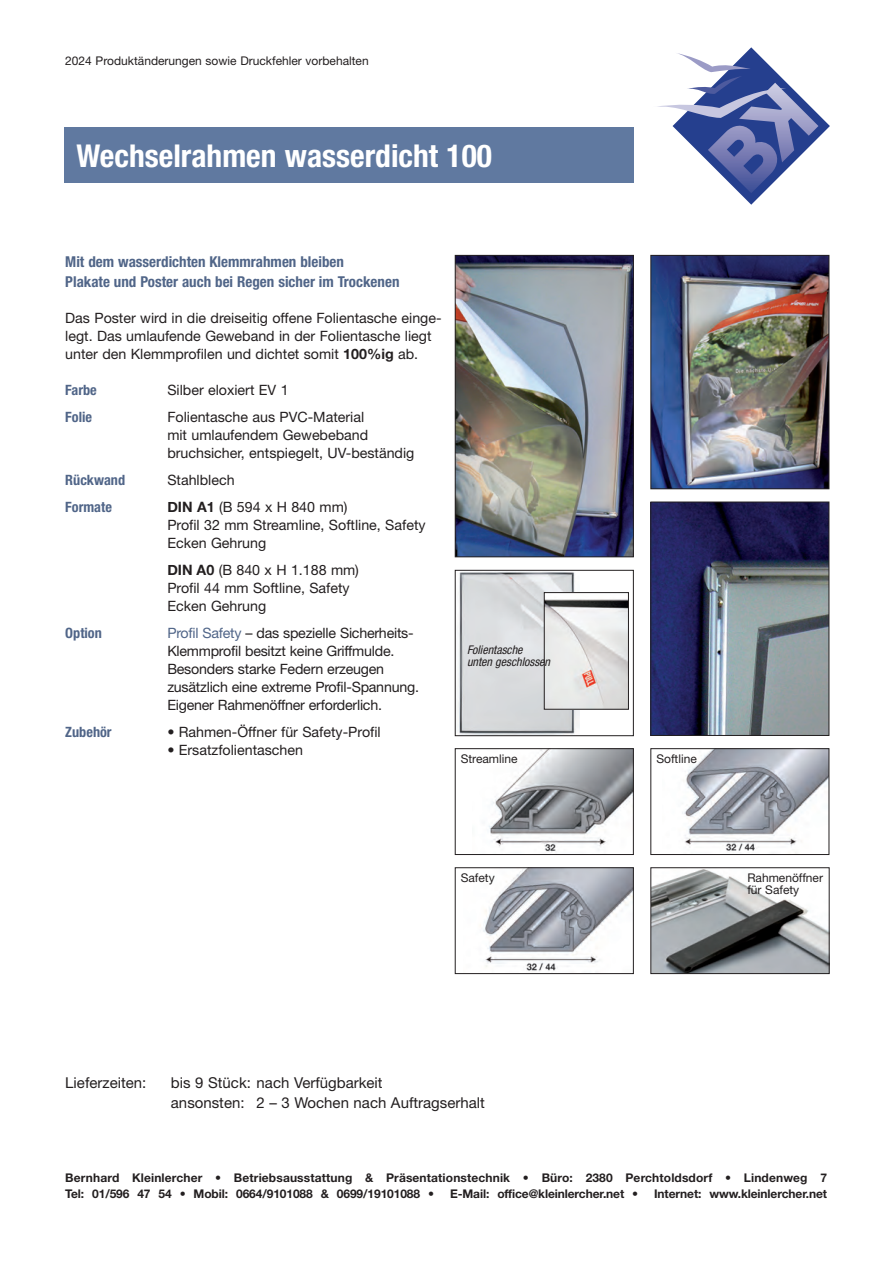
<style>
.page{position:relative;width:893px;height:1263px;background:#fff}
.page>*{position:absolute;margin:0;border:0;box-sizing:border-box;transform-origin:0 0}
.t1{font:700 condensed 31.5px "Helvetica Neue LT";color:#fff}
.t2{font:700 condensed 15px/19.5px "Helvetica Neue LT";color:#506588}
.t3{font:15px/19.5px "Helvetica Neue";color:#231f20}
.t4{font:14.25px/18px "Helvetica Neue";color:#231f20}
.t5{font:700 condensed 14.25px "Helvetica Neue LT";color:#506588}
.t6{font:700 12px/16.5px "Helvetica Neue";letter-spacing:.01em;color:#231f20}
.t7{font:12px/12px "Helvetica Neue";color:#231f20}
.t8{font:700 12px "Helvetica Neue";letter-spacing:-.01em;color:#231f20}
.t9{font:italic condensed 12px/12px "Helvetica Neue LT";color:#231f20}
.s1{font-weight:700}
.s2{color:#506588}
</style>
<div class="page">
<img style="left:653px;top:257px;width:174px;height:230px">
<div style="left:651px;top:255px;width:178px;height:234px;border:1px solid #231f20"></div>
<img style="left:653px;top:504px;width:174px;height:230px">
<div style="left:651px;top:502px;width:178px;height:234px;border:1px solid #231f20"></div>
<img style="left:457px;top:257px;width:175px;height:298px">
<div style="left:455px;top:255px;width:179px;height:302px;border:1px solid #231f20"></div>
<svg style="left:657px;top:47px;width:173px;height:158px"></svg>
<div style="left:64px;top:128px;width:570px;height:55px;background:#6079a0"></div>
<img style="left:457px;top:572px;width:122px;height:162px">
<div style="left:455px;top:570px;width:179px;height:166px;border:1px solid #231f20"></div>
<img style="left:489px;top:750px;width:143px;height:102px">
<div style="left:455px;top:748px;width:179px;height:107px;border:1px solid #231f20"></div>
<img style="left:653px;top:869px;width:174px;height:103px">
<div style="left:651px;top:867px;width:178px;height:107px;border:1px solid #231f20"></div>
<img style="left:546px;top:594px;width:81px;height:113px">
<div style="left:544px;top:592px;width:85px;height:117px;border:1px solid #231f20"></div>
<img style="left:682px;top:750px;width:145px;height:101px">
<div style="left:651px;top:748px;width:178px;height:107px;border:1px solid #231f20"></div>
<img style="left:480px;top:869px;width:152px;height:102px">
<div style="left:455px;top:867px;width:179px;height:107px;border:1px solid #231f20"></div>
<p class="t7" style="left:65px;top:56px;width:305px">2024 Produktänderungen sowie Druckfehler vorbehalten</p>
<h1 class="t1" style="left:77px;top:144px;width:417px">Wechselrahmen wasserdicht 100</h1>
<p class="t2" style="left:65px;top:254px;width:336px">Mit dem wasserdichten Klemmrahmen bleiben<br>Plakate und Poster auch bei Regen sicher im Trockenen</p>
<p class="t4" style="left:65px;top:310px;width:378px">Das Poster wird in die dreiseitig offene Folientasche einge&shy;legt. Das umlaufende Geweband in der Folientasche liegt unter den Klemmprofilen und dichtet somit <span class="s1">100%ig</span> ab.</p>
<p class="t5" style="left:65px;top:385px;width:33px">Farbe</p>
<p class="t4" style="left:167px;top:382px;width:123px">Silber eloxiert EV 1</p>
<p class="t5" style="left:65px;top:412px;width:28px">Folie</p>
<p class="t4" style="left:167px;top:409px;width:249px">Folientasche aus PVC-Material<br>mit umlaufendem Gewebeband bruchsicher, entspiegelt, UV-beständig</p>
<p class="t5" style="left:65px;top:475px;width:61px">Rückwand</p>
<p class="t4" style="left:167px;top:472px;width:69px">Stahlblech</p>
<p class="t5" style="left:65px;top:502px;width:48px">Formate</p>
<p class="t4" style="left:167px;top:499px;width:260px"><span class="s1">DIN A1</span> (B 594 x H 840 mm)<br>Profil 32 mm Streamline, Softline, Safety<br>Ecken Gehrung</p>
<p class="t4" style="left:167px;top:562px;width:193px"><span class="s1">DIN A0</span> (B 840 x H 1.188 mm)<br>Profil 44 mm Softline, Safety<br>Ecken Gehrung</p>
<p class="t5" style="left:65px;top:628px;width:38px">Option</p>
<p class="t4" style="left:167px;top:625px;width:253px"><span class="s2">Profil Safety</span> – das spezielle Sicherheits-Klemmprofil besitzt keine Griffmulde.<br>Besonders starke Federn erzeugen zusätzlich eine extreme Profil-Spannung.<br>Eigener Rahmenöffner erforderlich.</p>
<p class="t5" style="left:65px;top:727px;width:48px">Zubehör</p>
<p class="t4" style="left:167px;top:724px;width:215px">• Rahmen-Öffner für Safety-Profil</p>
<p class="t4" style="left:167px;top:742px;width:137px">• Ersatzfolientaschen</p>
<p class="t9" style="left:467px;top:645px;width:85px">Folientasche unten geschlossen</p>
<p class="t7" style="left:461px;top:754px;width:58px">Streamline</p>
<p class="t7" style="left:656px;top:754px;width:42px">Softline</p>
<p class="t7" style="left:461px;top:873px;width:35px">Safety</p>
<p class="t7" style="left:747px;top:873px;width:77px">Rahmenöffner für Safety</p>
<p class="t3" style="left:65px;top:1074px;width:83px">Lieferzeiten:</p>
<p class="t3" style="left:171px;top:1074px;width:315px">bis 9 Stück: nach Verfügbarkeit<br>ansonsten: 2 – 3 Wochen nach Auftragserhalt</p>
<p class="t6" style="left:65px;top:1170px;width:763px">Bernhard Kleinlercher • Betriebsausstattung &amp; Präsentationstechnik • Büro: 2380 Perchtoldsdorf • Lindenweg 7<br>Tel: 01/596 47 54 • Mobil: 0664/9101088 &amp; 0699/19101088 •</p>
<p class="t8" style="left:450px;top:1189px;width:190px">E-Mail: office@kleinlercher.net •</p>
<p class="t8" style="left:654px;top:1189px;width:174px">Internet: www.kleinlercher.net</p>
</div>
